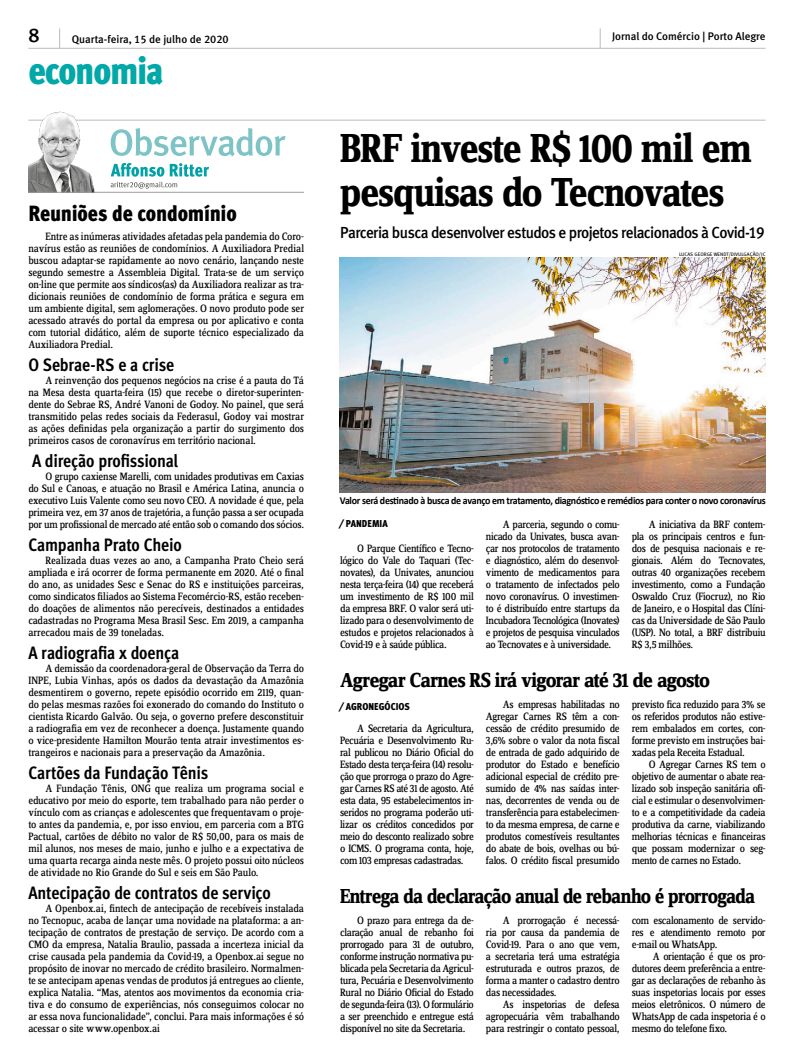
<style>
.page{position:relative;width:794px;height:1063px;background:#fff}
.page>*{position:absolute;margin:0;border:0;box-sizing:border-box;transform-origin:0 0}
.Abre{font:700 42px/44px "Zine Serif Dis";letter-spacing:-.035em;color:#000;scale:.95 1}
.t1{font:38px "Meta Cond Black LF";letter-spacing:-.035em;color:#00a8a8}
.COLUNA__Título{font:22px "Meta Cond Black LF";letter-spacing:-.01em;color:#000}
.Matéria_3_2_1{font:700 21px "Zine Serif Dis";letter-spacing:-.045em;color:#000;scale:.95 1}
.Matéria_3_2_1-2{font:700 21px "Zine Serif Dis";letter-spacing:-.045em;color:#000}
.t2{font:19.9px "Meta Medium LF";color:#000}
.COLUNA__SUB_TÍTULO{font:18px "Meta Cond Bold LF";letter-spacing:-.01em;color:#000}
.Linha_de_apoio{font:16px "Meta Medium LF";letter-spacing:-.04em;color:#000;scale:.95 1}
.TEXTO{font:11px/12px "Zine Serif Dis";letter-spacing:-.025em;color:#000;text-align:justify}
.Cabeçalho{font:11px "Meta Medium LF";color:#000}
.Legenda{font:700 10.6px "Calibri";letter-spacing:-.03em;color:#000;scale:.94 1}
.t3{font:10px "Meta Cond Black LF";letter-spacing:.005em;color:#000}
.Crédito{font:5px "Meta Book Caps";color:#000}
</style>
<div class="page">
<svg style="left:111px;top:128px;width:175px;height:28px"></svg>
<svg style="left:111px;top:163px;width:98px;height:26px"></svg>
<hr style="left:28px;top:48px;width:737px;height:1px;background:#bbb">
<hr style="left:28px;top:120px;width:737px;height:1px;background:#bbb">
<svg style="left:59px;top:28px;width:1px;height:20px"></svg>
<svg style="left:600px;top:28px;width:1px;height:20px"></svg>
<img style="left:28px;top:112px;width:71px;height:80px">
<hr style="left:28px;top:192px;width:276px;height:1px;background:#9c9c9c">
<img style="left:340px;top:257px;width:425px;height:235px">
<p class="t2" style="left:28px;top:24px;width:13px">8</p>
<p class="Cabeçalho" style="left:612px;top:30px;width:155px">Jornal do Comércio | Porto Alegre</p>
<h2 class="t1" style="left:28px;top:48px;width:137px">economia</h2>
<p class="Cabeçalho" style="left:72px;top:32px;width:158px">Quarta-feira, 15 de julho de 2020</p>
<p class="COLUNA__Título" style="left:28px;top:200px;width:210px">Reuniões de condomínio</p>
<p class="TEXTO" style="left:28px;top:231px;width:277px;text-indent:17px">Entre as inúmeras atividades afetadas pela pandemia do Coro&shy;navírus estão as reuniões de condomínios. A Auxiliadora Predial buscou adaptar-se rapidamente ao novo cenário, lançando neste segundo semestre a Assembleia Digital. Trata-se de um serviço on-line que permite aos síndicos(as) da Auxiliadora realizar as tra&shy;dicionais reuniões de condomínio de forma prática e segura em um ambiente digital, sem aglomerações. O novo produto pode ser acessado através do portal da empresa ou por aplicativo e conta com tutorial didático, além de suporte técnico especializado da Auxiliadora Predial.</p>
<p class="COLUNA__SUB_TÍTULO" style="left:28px;top:354px;width:147px">O Sebrae-RS e a crise</p>
<p class="TEXTO" style="left:28px;top:375px;width:277px;text-indent:17px">A reinvenção dos pequenos negócios na crise é a pauta do Tá na Mesa desta quarta-feira (15) que recebe o diretor-superinten&shy;dente do Sebrae RS, André Vanoni de Godoy. No painel, que será transmitido pelas redes sociais da Federasul, Godoy vai mostrar as ações definidas pela organização a partir do surgimento dos primeiros casos de coronavírus em território nacional.</p>
<p class="COLUNA__SUB_TÍTULO" style="left:32px;top:450px;width:148px">A direção profissional</p>
<p class="TEXTO" style="left:28px;top:471px;width:277px;text-indent:17px">O grupo caxiense Marelli, com unidades produtivas em Caxias do Sul e Canoas, e atuação no Brasil e América Latina, anuncia o executivo Luis Valente como seu novo CEO. A novidade é que, pela primeira vez, em 37 anos de trajetória, a função passa a ser ocupada por um profissional de mercado até então sob o comando dos sócios.</p>
<p class="COLUNA__SUB_TÍTULO" style="left:28px;top:534px;width:155px">Campanha Prato Cheio</p>
<p class="TEXTO" style="left:28px;top:555px;width:277px;text-indent:17px">Realizada duas vezes ao ano, a Campanha Prato Cheio será ampliada e irá ocorrer de forma permanente em 2020. Até o final do ano, as unidades Sesc e Senac do RS e instituições parceiras, como sindicatos filiados ao Sistema Fecomércio-RS, estão receben&shy;do doações de alimentos não perecíveis, destinados a entidades cadastradas no Programa Mesa Brasil Sesc. Em 2019, a campanha arrecadou mais de 39 toneladas.</p>
<p class="COLUNA__SUB_TÍTULO" style="left:28px;top:642px;width:153px">A radiografia x doença</p>
<p class="TEXTO" style="left:28px;top:663px;width:277px;text-indent:17px">A demissão da coordenadora-geral de Observação da Terra do INPE, Lubia Vinhas, após os dados da devastação da Amazônia desmentirem o governo, repete episódio ocorrido em 2119, quan&shy;do pelas mesmas razões foi exonerado do comando do Instituto o cientista Ricardo Galvão. Ou seja, o governo prefere desconstituir a radiografia em vez de reconhecer a doença. Justamente quando o vice-presidente Hamilton Mourão tenta atrair investimentos es&shy;trangeiros e nacionais para a preservação da Amazônia.</p>
<p class="COLUNA__SUB_TÍTULO" style="left:28px;top:762px;width:181px">Cartões da Fundação Tênis</p>
<p class="TEXTO" style="left:28px;top:783px;width:277px;text-indent:17px">A Fundação Tênis, ONG que realiza um programa social e educativo por meio do esporte, tem trabalhado para não perder o vínculo com as crianças e adolescentes que frequentavam o proje&shy;to antes da pandemia, e, por isso enviou, em parceria com a BTG Pactual, cartões de débito no valor de R$ 50,00, para os mais de mil alunos, nos meses de maio, junho e julho e a expectativa de uma quarta recarga ainda neste mês. O projeto possui oito núcleos de atividade no Rio Grande do Sul e seis em São Paulo.</p>
<p class="COLUNA__SUB_TÍTULO" style="left:28px;top:882px;width:244px">Antecipação de contratos de serviço</p>
<p class="TEXTO" style="left:28px;top:903px;width:277px;text-indent:17px">A Openbox.ai, fintech de antecipação de recebíveis instalada no Tecnopuc, acaba de lançar uma novidade na plataforma: a an&shy;tecipação de contratos de prestação de serviço. De acordo com a CMO da empresa, Natalia Braulio, passada a incerteza inicial da crise causada pela pandemia da Covid-19, a Openbox.ai segue no propósito de inovar no mercado de crédito brasileiro. Normalmen&shy;te se antecipam apenas vendas de produtos já entregues ao cliente, explica Natalia. “Mas, atentos aos movimentos da economia cria&shy;tiva e do consumo de experiências, nós conseguimos colocar no ar essa nova funcionalidade”, conclui. Para mais informações é só acessar o site www.openbox.ai</p>
<p class="Abre" style="left:340px;top:128px;width:435px">BRF investe R$ 100 mil em pesquisas do Tecnovates</p>
<p class="Linha_de_apoio" style="left:340px;top:224px;width:448px">Parceria busca desenvolver estudos e projetos relacionados à Covid-19</p>
<p class="Crédito" style="left:679px;top:252px;width:88px">LUCAS GEORGE WENDT/DIVULGAÇÃO/JC</p>
<p class="Legenda" style="left:340px;top:493px;width:454px">Valor será destinado à busca de avanço em tratamento, diagnóstico e remédios para conter o novo coronavírus</p>
<p class="t3" style="left:340px;top:518px;width:49px">⁄ PANDEMIA</p>
<p class="TEXTO" style="left:340px;top:543px;width:135px;text-indent:17px">O Parque Científico e Tecno&shy;lógico do Vale do Taquari (Tec&shy;novates), da Univates, anunciou nesta terça-feira (14) que receberá um investimento de R$ 100 mil da empresa BRF. O valor será uti&shy;lizado para o desenvolvimento de estudos e projetos relacionados à Covid-19 e à saúde pública.</p>
<p class="TEXTO" style="left:486px;top:519px;width:135px;text-indent:17px">A parceria, segundo o comu&shy;nicado da Univates, busca avan&shy;çar nos protocolos de tratamento e diagnóstico, além do desenvol&shy;vimento de medicamentos para o tratamento de infectados pelo novo coronavírus. O investimen&shy;to é distribuído entre startups da Incubadora Tecnológica (Inovates) e projetos de pesquisa vinculados ao Tecnovates e à universidade.</p>
<p class="TEXTO" style="left:632px;top:519px;width:135px;text-indent:17px">A iniciativa da BRF contem&shy;pla os principais centros e fun&shy;dos de pesquisa nacionais e re&shy;gionais. Além do Tecnovates, outras 40 organizações recebem investimento, como a Fundação Oswaldo Cruz (Fiocruz), no Rio de Janeiro, e o Hospital das Clíni&shy;cas da Universidade de São Paulo (USP). No total, a BRF distribuiu R$ 3,5 milhões.</p>
<p class="Matéria_3_2_1-2" style="left:340px;top:669px;width:372px">Agregar Carnes RS irá vigorar até 31 de agosto</p>
<p class="TEXTO" style="left:340px;top:723px;width:135px;text-indent:17px">A Secretaria da Agricultura, Pecuária e Desenvolvimento Ru&shy;ral publicou no Diário Oficial do Estado desta terça-feira (14) resolu&shy;ção que prorroga o prazo do Agre&shy;gar Carnes RS até 31 de agosto. Até esta data, 95 estabelecimentos in&shy;seridos no programa poderão uti&shy;lizar os créditos concedidos por meio do desconto realizado sobre o ICMS. O programa conta, hoje, com 103 empresas cadastradas.</p>
<p class="TEXTO" style="left:486px;top:699px;width:135px;text-indent:17px">As empresas habilitadas no Agregar Carnes RS têm a con&shy;cessão de crédito presumido de 3,6% sobre o valor da nota fiscal de entrada de gado adquirido de produtor do Estado e benefício adicional especial de crédito pre&shy;sumido de 4% nas saídas inter&shy;nas, decorrentes de venda ou de transferência para estabelecimen&shy;to da mesma empresa, de carne e produtos comestíveis resultantes do abate de bois, ovelhas ou bú&shy;falos. O crédito fiscal presumido</p>
<p class="TEXTO" style="left:632px;top:699px;width:135px">previsto fica reduzido para 3% se os referidos produtos não estive&shy;rem embalados em cortes, con&shy;forme previsto em instruções bai&shy;xadas pela Receita Estadual.</p>
<p class="t3" style="left:340px;top:701px;width:71px">⁄ AGRONEGÓCIOS</p>
<p class="TEXTO" style="left:632px;top:759px;width:135px;text-indent:17px">O Agregar Carnes RS tem o objetivo de aumentar o abate rea&shy;lizado sob inspeção sanitária ofi&shy;cial e estimular o desenvolvimen&shy;to e a competitividade da cadeia produtiva da carne, viabilizando melhorias técnicas e financeiras que possam modernizar o seg&shy;mento de carnes no Estado.</p>
<p class="Matéria_3_2_1" style="left:340px;top:885px;width:438px">Entrega da declaração anual de rebanho é prorrogada</p>
<p class="TEXTO" style="left:340px;top:915px;width:135px;text-indent:17px">O prazo para entrega da de&shy;claração anual de rebanho foi prorrogado para 31 de outubro, conforme instrução normativa pu&shy;blicada pela Secretaria da Agricul&shy;tura, Pecuária e Desenvolvimento Rural no Diário Oficial do Estado de segunda-feira (13). O formulário a ser preenchido e entregue está disponível no site da Secretaria.</p>
<p class="TEXTO" style="left:486px;top:915px;width:135px;text-indent:17px">A prorrogação é necessá&shy;ria por causa da pandemia de Covid-19. Para o ano que vem, a secretaria terá uma estratégia estruturada e outros prazos, de forma a manter o cadastro dentro das necessidades.</p>
<p class="TEXTO" style="left:632px;top:915px;width:135px">com escalonamento de servido&shy;res e atendimento remoto por e-mail ou WhatsApp.</p>
<p class="TEXTO" style="left:632px;top:951px;width:135px;text-indent:21px">A orientação é que os pro&shy;dutores deem preferência a entre&shy;gar as declarações de rebanho às suas inspetorias locais por esses meios eletrônicos. O número de WhatsApp de cada inspetoria é o mesmo do telefone fixo.</p>
<p class="TEXTO" style="left:486px;top:999px;width:135px;text-indent:17px">As inspetorias de defesa agropecuária vêm trabalhando para restringir o contato pessoal,</p>
</div>
